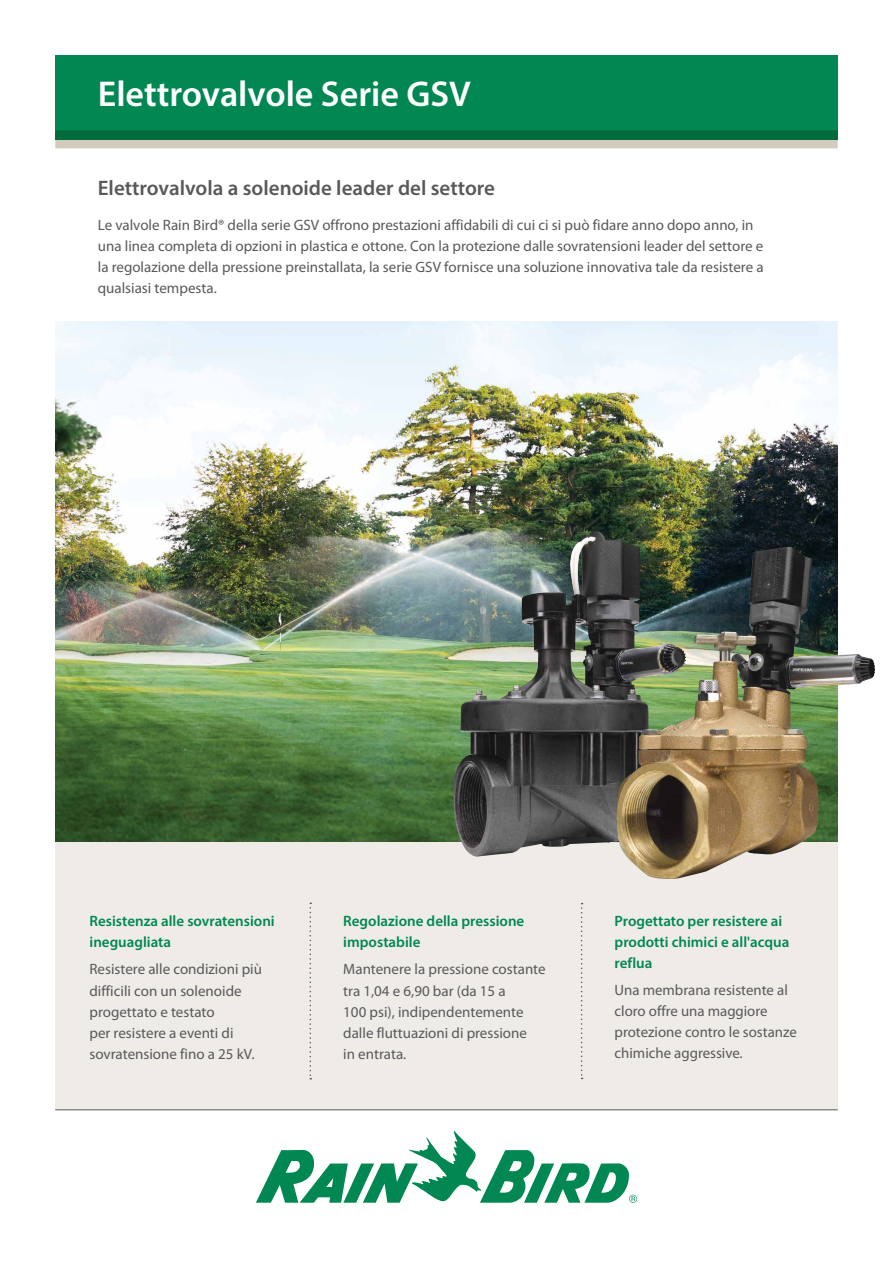
<style>
.page{position:relative;width:893px;height:1263px;background:#fff}
.page>*{position:absolute;margin:0;border:0;box-sizing:border-box;transform-origin:0 0}
.t1{font:600 36px "Myriad Pro";color:#fff}
.t2{font:600 21px "Myriad Pro";color:#58595b}
.t3{font:15px/21px "Myriad Pro";color:#58595b}
.t4{font:600 15px/21px "Myriad Pro";color:#008752}
</style>
<div class="page">
<div style="left:55px;top:842px;width:783px;height:268px;background:#efece7"></div>
<svg style="left:256px;top:1131px;width:381px;height:72px"></svg>
<hr style="left:55px;top:1109px;width:783px;height:1px;background:#58595b">
<img style="left:55px;top:321px;width:783px;height:521px">
<svg style="left:310px;top:902px;width:1px;height:177px"></svg>
<svg style="left:581px;top:903px;width:2px;height:176px"></svg>
<div style="left:55px;top:55px;width:783px;height:84px;background:#008752"></div>
<svg style="left:55px;top:130px;width:783px;height:18px;background:#5d9675"></svg>
<img style="left:453px;top:532px;width:141px;height:325px">
<img style="left:616px;top:547px;width:203px;height:332px">
<h1 class="t1" style="left:98px;top:71px;width:374px">Elettrovalvole Serie GSV</h1>
<h2 class="t2" style="left:98px;top:175px;width:399px">Elettrovalvola a solenoide leader del settore</h2>
<p class="t3" style="left:98px;top:215px;width:667px">Le valvole Rain Bird® della serie GSV offrono prestazioni affidabili di cui ci si può fidare anno dopo anno, in una linea completa di opzioni in plastica e ottone. Con la protezione dalle sovratensioni leader del settore e la regolazione della pressione preinstallata, la serie GSV fornisce una soluzione innovativa tale da resistere a qualsiasi tempesta.</p>
<p class="t4" style="left:90px;top:910px;width:187px">Resistenza alle sovratensioni ineguagliata</p>
<p class="t3" style="left:90px;top:959px;width:174px">Resistere alle condizioni più difficili con un solenoide progettato e testato<br>per resistere a eventi di sovratensione fino a 25 kV.</p>
<p class="t4" style="left:343px;top:910px;width:183px">Regolazione della pressione impostabile</p>
<p class="t3" style="left:343px;top:959px;width:204px">Mantenere la pressione costante tra 1,04 e 6,90 bar (da 15 a<br>100 psi), indipendentemente dalle fluttuazioni di pressione<br>in entrata.</p>
<p class="t4" style="left:615px;top:910px;width:176px">Progettato per resistere ai prodotti chimici e all'acqua reflua</p>
<p class="t3" style="left:615px;top:980px;width:184px">Una membrana resistente al cloro offre una maggiore protezione contro le sostanze chimiche aggressive.</p>
</div>
